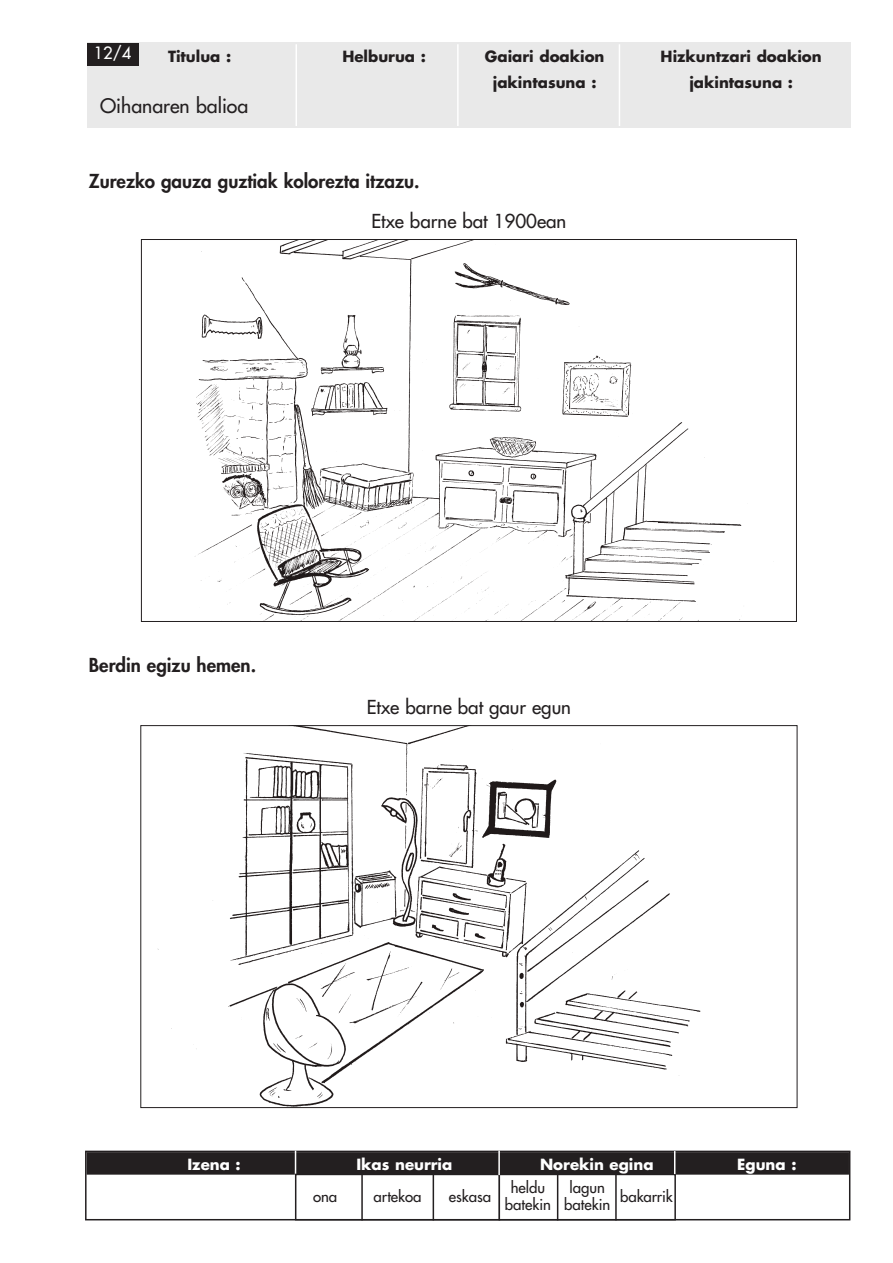
<style>
.page{position:relative;width:893px;height:1263px;background:#fff}
.page>*{position:absolute;margin:0;border:0;box-sizing:border-box;transform-origin:0 0}
.t1{font:19.5px "Futura";color:#231f20}
.t2{font:800 18.75px "Futura";color:#231f20}
.t3{font:18.75px "Futura";color:#231f20}
.t4{font:16.5px "Futura";color:#fff}
.t5{font:700 15px "Futura";color:#231f20}
.t6{font:15px/17.7px "Futura";color:#231f20;text-align:center}
.t7{font:700 15px "Futura";color:#fff}
</style>
<div class="page">
<div style="left:85px;top:1151px;width:765px;height:69px;border:2px solid #231f20"></div>
<div style="left:87px;top:1152px;width:762px;height:23px;background:#231f20"></div>
<svg style="left:295px;top:1150px;width:1px;height:24px"></svg>
<div style="left:295px;top:1174px;width:205px;height:46px;border:2px solid #231f20"></div>
<div style="left:499px;top:1174px;width:177px;height:46px;border:2px solid #231f20"></div>
<hr style="left:433px;top:1174px;width:1px;height:46px;background:#231f20">
<hr style="left:557px;top:1174px;width:1px;height:46px;background:#231f20">
<hr style="left:615px;top:1174px;width:2px;height:46px;background:#231f20">
<div style="left:87px;top:43px;width:763px;height:85px;background:#e9e9e9"></div>
<hr style="left:457px;top:44px;width:2px;height:82px;background:#fff">
<hr style="left:296px;top:44px;width:1px;height:82px;background:#fff">
<hr style="left:619px;top:44px;width:1px;height:82px;background:#fff">
<hr style="left:361px;top:1174px;width:2px;height:46px;background:#231f20">
<hr style="left:498px;top:1151px;width:2px;height:24px;background:#fff">
<svg style="left:674px;top:1151px;width:1px;height:23px"></svg>
<div style="left:87px;top:43px;width:51px;height:22px;background:#231f20"></div>
<img style="left:157px;top:727px;width:544px;height:379px">
<img style="left:194px;top:241px;width:548px;height:379px">
<p class="t4" style="left:94px;top:44px;width:39px">12/4</p>
<p class="t5" style="left:168px;top:50px;width:65px">Titulua :</p>
<p class="t5" style="left:342px;top:50px;width:85px">Helburua :</p>
<p class="t5" style="left:485px;top:50px;width:121px">Gaiari doakion</p>
<p class="t5" style="left:661px;top:50px;width:163px">Hizkuntzari doakion</p>
<h1 class="t1" style="left:100px;top:97px;width:150px">Oihanaren balioa</h1>
<p class="t5" style="left:493px;top:76px;width:105px">jakintasuna :</p>
<p class="t5" style="left:689px;top:76px;width:105px">jakintasuna :</p>
<p class="t2" style="left:89px;top:172px;width:332px">Zurezko gauza guztiak kolorezta itzazu.</p>
<p class="t3" style="left:371px;top:212px;width:197px">Etxe barne bat 1900ean</p>
<p class="t2" style="left:89px;top:656px;width:169px">Berdin egizu hemen.</p>
<p class="t3" style="left:367px;top:698px;width:206px">Etxe barne bat gaur egun</p>
<p class="t7" style="left:187px;top:1158px;width:55px">Izena :</p>
<p class="t7" style="left:356px;top:1158px;width:98px">Ikas neurria</p>
<p class="t7" style="left:540px;top:1158px;width:115px">Norekin egina</p>
<p class="t7" style="left:737px;top:1158px;width:61px">Eguna :</p>
<p class="t6" style="left:313px;top:1188px;width:26px">ona</p>
<p class="t6" style="left:373px;top:1188px;width:50px">artekoa</p>
<p class="t6" style="left:449px;top:1188px;width:44px">eskasa</p>
<p class="t6" style="left:505px;top:1179px;width:48px">heldu batekin</p>
<p class="t6" style="left:564px;top:1179px;width:48px">lagun batekin</p>
<p class="t6" style="left:620px;top:1188px;width:54px">bakarrik</p>
</div>
